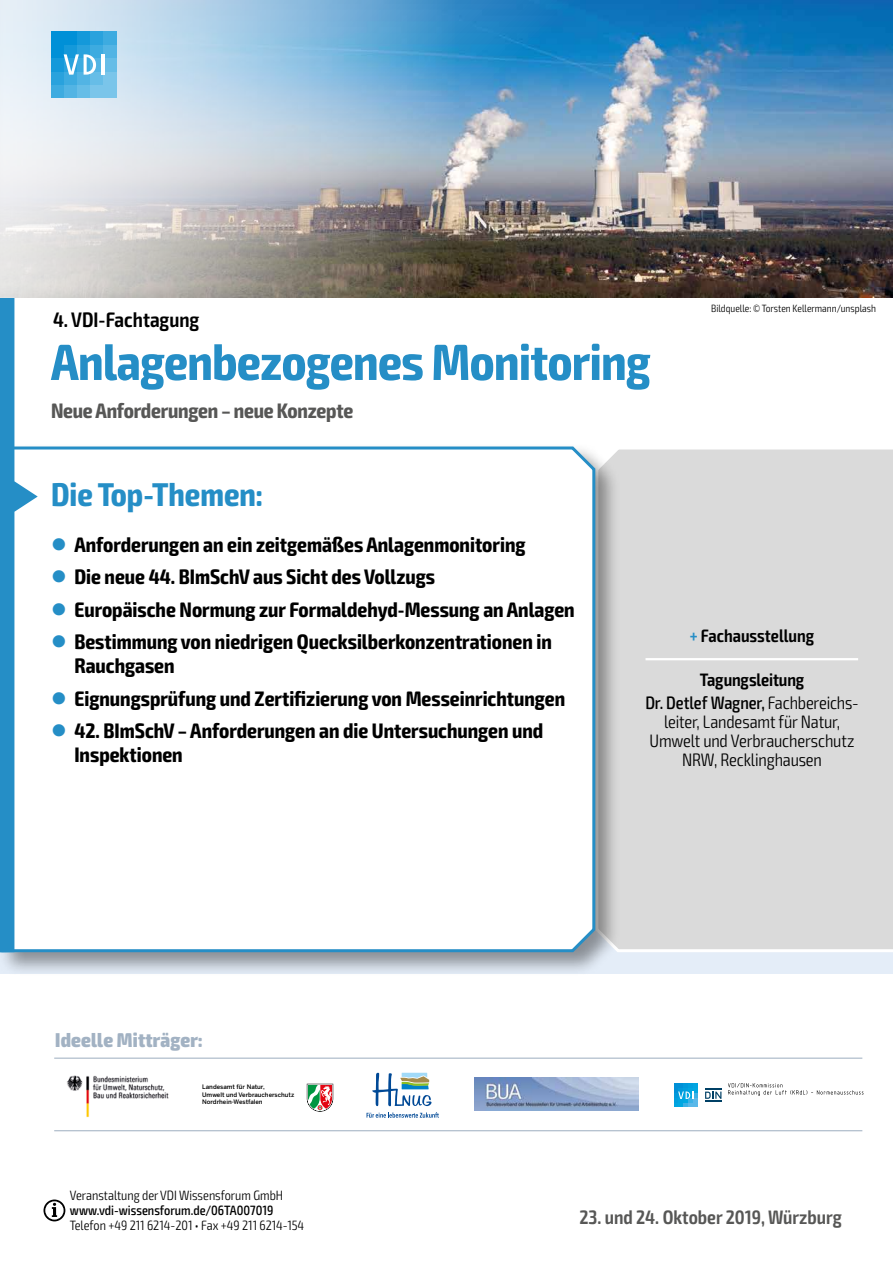
<style>
.page{position:relative;width:893px;height:1263px;background:#fff}
.page>*{position:absolute;margin:0;border:0;box-sizing:border-box;transform-origin:0 0}
.t1{font:700 condensed 51px "Exo 2";letter-spacing:-.01em;color:#258ec6}
.t2{font:700 condensed 33px "Exo 2";color:#258ec6}
.t3{font:700 condensed 21px/24px "Exo 2";color:#000}
.t4{font:700 condensed 21px "Exo 2";letter-spacing:-.01em;color:#575756}
.t5{font:600 condensed 21px "Exo 2";color:#000}
.t6{font:800 condensed 20.1px "Exo 2";letter-spacing:.01em;color:#a2b2c3}
.t7{font:600 condensed 19.5px "Exo 2";color:#575756}
.t8{font:300 condensed 18px/18.8px "Exo 2";letter-spacing:-.01em;color:#000;text-align:center}
.t9{font:500 condensed 18px/23px "Exo 2";letter-spacing:-.005em;color:#000;text-align:center}
.t10{font:600 condensed 18px "Exo 2";color:#000}
.t11{font:300 condensed 13.5px "Exo 2";color:#000}
.t12{font:500 condensed 13.5px "Exo 2";color:#000}
.t13{font:300 condensed 10.5px "Exo 2";color:#000}
.t14{font:500 6.15px/7.4px "Benton Sans";color:#000}
.s1{color:#258ec6}
.s2{font-weight:600}
.s3{font-weight:300}
</style>
<div class="page">
<img style="left:703px;top:0;width:190px;height:298px">
<div style="left:620px;top:449px;width:273px;height:505px;background:#dadada"></div>
<div style="left:0;top:443px;width:620px;height:534px;background:#000;opacity:.4"></div>
<svg style="left:0;top:445px;width:597px;height:509px"></svg>
<div style="left:0;top:0;width:703px;height:299px;background:#000;opacity:.75"></div>
<svg style="left:0;top:298px;width:38px;height:654px"></svg>
<svg style="left:0;top:0;width:457px;height:298px"></svg>
<svg style="left:44px;top:1199px;width:21px;height:22px"></svg>
<div style="left:51px;top:84px;width:13px;height:13px;background:#3dabe0"></div>
<div style="left:64px;top:84px;width:14px;height:13px;background:#52b4e4"></div>
<div style="left:78px;top:84px;width:13px;height:13px;background:#66bde7"></div>
<div style="left:91px;top:84px;width:13px;height:13px;background:#7ac5ea"></div>
<div style="left:104px;top:84px;width:13px;height:13px;background:#7ac5ea"></div>
<div style="left:51px;top:71px;width:13px;height:13px;background:#29a2dd"></div>
<div style="left:64px;top:71px;width:14px;height:13px;background:#3dabe0"></div>
<div style="left:78px;top:71px;width:13px;height:13px;background:#52b4e4"></div>
<div style="left:91px;top:71px;width:13px;height:13px;background:#66bde7"></div>
<div style="left:104px;top:71px;width:13px;height:13px;background:#7ac5ea"></div>
<div style="left:51px;top:58px;width:13px;height:13px;background:#1499da"></div>
<div style="left:91px;top:58px;width:13px;height:13px;background:#52b4e4"></div>
<div style="left:104px;top:58px;width:13px;height:13px;background:#66bde7"></div>
<div style="left:51px;top:45px;width:13px;height:13px;background:#0090d7"></div>
<div style="left:64px;top:45px;width:14px;height:13px;background:#1499da"></div>
<div style="left:78px;top:45px;width:13px;height:13px;background:#29a2dd"></div>
<div style="left:91px;top:45px;width:13px;height:13px;background:#3dabe0"></div>
<div style="left:104px;top:45px;width:13px;height:13px;background:#52b4e4"></div>
<div style="left:51px;top:32px;width:13px;height:13px;background:#0090d7"></div>
<div style="left:64px;top:32px;width:14px;height:13px;background:#0090d7"></div>
<div style="left:78px;top:32px;width:13px;height:13px;background:#1499da"></div>
<div style="left:91px;top:32px;width:13px;height:13px;background:#29a2dd"></div>
<div style="left:104px;top:32px;width:13px;height:13px;background:#3dabe0"></div>
<svg style="left:64px;top:54px;width:32px;height:21px"></svg>
<hr style="left:101px;top:54px;width:3px;height:21px;background:#fff">
<hr style="left:645px;top:658px;width:213px;height:2px;background:#fff">
<svg style="left:674px;top:1083px;width:24px;height:24px"></svg>
<svg style="left:705px;top:1088px;width:17px;height:14px"></svg>
<svg style="left:705px;top:1089px;width:16px;height:12px"></svg>
<svg style="left:728px;top:1083px;width:135px;height:13px"></svg>
<svg style="left:367px;top:1112px;width:72px;height:6px"></svg>
<svg style="left:372px;top:1073px;width:59px;height:33px"></svg>
<img style="left:474px;top:1078px;width:164px;height:32px">
<img style="left:67px;top:1075px;width:102px;height:43px">
<svg style="left:307px;top:1084px;width:26px;height:28px"></svg>
<hr style="left:54px;top:1057px;width:808px;height:2px;background:#a2b2c3">
<hr style="left:54px;top:1130px;width:808px;height:1px;background:#a2b2c3">
<p class="t5" style="left:53px;top:307px;width:148px">4. VDI-Fachtagung</p>
<h1 class="t1" style="left:51px;top:332px;width:601px">Anlagenbezogenes Monitoring</h1>
<p class="t4" style="left:51px;top:398px;width:304px">Neue Anforderungen – neue Konzepte</p>
<p class="t13" style="left:711px;top:302px;width:166px">Bildquelle: © Torsten Kellermann/unsplash</p>
<h2 class="t2" style="left:51px;top:475px;width:214px">Die Top-Themen:</h2>
<p class="t3" style="left:51px;top:533px;width:476px"><span class="s1">●</span> Anforderungen an ein zeitgemäßes Anlagenmonitoring</p>
<p class="t3" style="left:51px;top:565px;width:386px"><span class="s1">●</span> Die neue 44. BImSchV aus Sicht des Vollzugs</p>
<p class="t3" style="left:51px;top:598px;width:525px"><span class="s1">●</span> Europäische Normung zur Formaldehyd-Messung an Anlagen</p>
<p class="t3" style="left:74px;top:630px;width:479px;text-indent:-23px"><span class="s1">●</span> Bestimmung von niedrigen Quecksilberkonzentrationen in<br>Rauchgasen</p>
<p class="t3" style="left:51px;top:687px;width:516px"><span class="s1">●</span> Eignungsprüfung und Zertifizierung von Messeinrichtungen</p>
<p class="t3" style="left:74px;top:719px;width:470px;text-indent:-23px"><span class="s1">●</span> 42. BImSchV – Anforderungen an die Untersuchungen und<br>Inspektionen</p>
<p class="t10" style="left:690px;top:625px;width:126px"><span class="s1">+</span> Fachausstellung</p>
<p class="t9" style="left:645px;top:669px;width:215px"><span class="s2">Tagungsleitung<br></span>Dr. Detlef Wagner, <span class="s3">Fachbereichs-</span></p>
<p class="t8" style="left:650px;top:713px;width:206px">leiter, Landesamt für Natur,<br>Umwelt und Verbraucherschutz<br>NRW, Recklinghausen</p>
<p class="t6" style="left:55px;top:1028px;width:149px">Ideelle Mitträger:</p>
<p class="t14" style="left:202px;top:1083px;width:94px">Landesamt für Natur,<br>Umwelt und Verbraucherschutz<br>Nordrhein-Westfalen</p>
<p class="t11" style="left:70px;top:1187px;width:215px">Veranstaltung der VDI Wissensforum GmbH</p>
<p class="t12" style="left:70px;top:1202px;width:205px">www.vdi-wissensforum.de/06TA007019</p>
<p class="t11" style="left:70px;top:1217px;width:236px">Telefon +49 211 6214-201 • Fax +49 211 6214-154</p>
<p class="t7" style="left:579px;top:1205px;width:264px">23. und 24. Oktober 2019, Würzburg</p>
</div>
